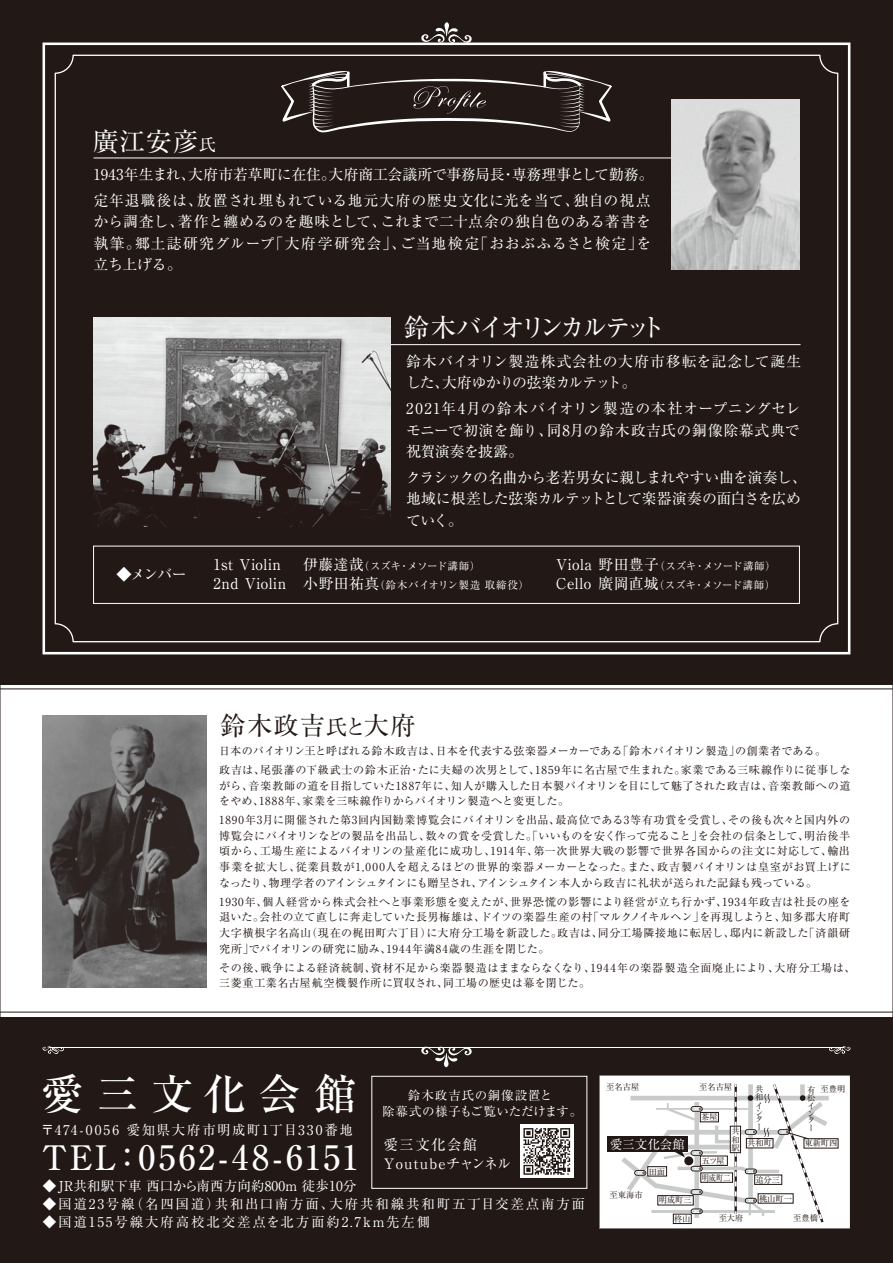
<style>
.page{position:relative;width:893px;height:1263px;background:#221815}
.page>*{position:absolute;margin:0;border:0;box-sizing:border-box;transform-origin:0 0}
.t1{font:500 42.45px "Ryumin Pro";letter-spacing:.29em;color:#fff}
.t2{font:500 33.75px "Ryumin Pro";letter-spacing:.07em;color:#fff}
.t3{font:25.5px "Ryumin Pro";letter-spacing:-.175em;color:#fff}
.t4{font:25.5px "Ryumin Pro";letter-spacing:.04em;color:#221815}
.t5{font:25.5px "Ryumin Pro";letter-spacing:-.12em;color:#fff}
.t6{font:15.15px "Ryumin Pro";color:#fff}
.t7{font:14.85px/21.3px "Ryumin Pro";letter-spacing:.005em;color:#fff}
.t8{font:14.85px/21.3px "Ryumin Pro";letter-spacing:-.04em;color:#fff}
.t9{font:14.85px "Ryumin Pro";letter-spacing:.03em;color:#fff}
.t10{font:14.4px/19.2px "Ryumin Pro";letter-spacing:.075em;color:#fff}
.t11{font:13.5px "Ryumin Pro";letter-spacing:.135em;color:#fff}
.t12{font:13.5px "Ryumin Pro";letter-spacing:.01em;color:#fff}
.t13{font:13.5px "Ryumin Pro";letter-spacing:.11em;color:#fff}
.t14{font:12.45px/17px "Ryumin Pro";letter-spacing:.045em;color:#fff;text-align:center}
.t15{font:11.1px/15.8px "Ryumin Pro";letter-spacing:.025em;color:#221815}
.t16{font:11.1px/15.8px "Ryumin Pro";letter-spacing:.045em;color:#221815}
.t17{font:10.65px/19.5px "Ryumin Pro";letter-spacing:-.045em;color:#fff}
.t18{font:8.25px/8.2px "Ryumin Pro";color:#221815;text-align:justify}
.t19{font:8.25px "Ryumin Pro";color:#221815;scale:.88 1}
.s1{font-size:16.95px}
.s2{font-size:14.85px}
.s3{font-size:10.65px}
.s4{font-size:21.3px}
</style>
<div class="page">
<div style="left:0;top:685px;width:893px;height:331px;background:#fff"></div>
<hr style="left:0;top:1012px;width:893px;height:1px;background:#221815">
<hr style="left:0;top:688px;width:893px;height:1px;background:#221815">
<hr style="left:50px;top:1047px;width:794px;height:1px;background:#fff">
<svg style="left:829px;top:1046px;width:21px;height:8px"></svg>
<svg style="left:42px;top:1046px;width:22px;height:8px"></svg>
<svg style="left:43px;top:43px;width:807px;height:611px"></svg>
<div style="left:93px;top:546px;width:707px;height:58px;border:1px solid #fff"></div>
<img style="left:43px;top:716px;width:164px;height:272px">
<img style="left:94px;top:318px;width:297px;height:208px">
<svg style="left:421px;top:22px;width:51px;height:22px"></svg>
<svg style="left:421px;top:1046px;width:51px;height:21px"></svg>
<svg style="left:599px;top:1075px;width:251px;height:154px"></svg>
<div style="left:372px;top:1076px;width:215px;height:112px;border:1px solid #fff"></div>
<div style="left:520px;top:1125px;width:53px;height:53px;background:#fff"></div>
<svg style="left:523px;top:1128px;width:47px;height:47px"></svg>
<h3 class="t5" style="left:93px;top:121px;width:125px">廣江安彦<span class="s1">氏</span></h3>
<h3 class="t7" style="left:94px;top:160px;width:562px;line-height:26.4px">1943年生まれ、大府市若草町に在住。大府商工会議所で事務局長・専務理事として勤務。定年退職後は、放置され埋もれている地元大府の歴史文化に光を当て、独自の視点</h3>
<h3 class="t7" style="left:94px;top:210px;width:559px;text-align:justify">から調査し、著作と纏めるのを趣味として、これまで二十点余の独自色のある著書を執筆。郷土誌研究グループ「大府学研究会」、ご当地検定「おおぶふるさと検定」を立ち上げる。</h3>
<h3 class="t3" style="left:404px;top:308px;width:263px">鈴木バイオリンカルテット</h3>
<h3 class="t6" style="left:116px;top:562px;width:72px">◆メンバー</h3>
<h3 class="t7" style="left:406px;top:349px;width:397px">鈴木バイオリン製造株式会社の大府市移転を記念して誕生した、大府ゆかりの弦楽カルテット。</h3>
<h3 class="t7" style="left:406px;top:397px;width:396px;text-align:justify">2021年4月の鈴木バイオリン製造の本社オープニングセレモニーで初演を飾り、同8月の鈴木政吉氏の銅像除幕式典で祝賀演奏を披露。</h3>
<h3 class="t8" style="left:406px;top:466px;width:402px">クラシックの名曲から老若男女に親しまれやすい曲を演奏し、地域に根差した弦楽カルテットとして楽器演奏の面白さを広めていく。</h3>
<h3 class="t9" style="left:213px;top:553px;width:69px">1st Violin</h3>
<p class="t17" style="left:303px;top:555px;width:179px"><span class="s2">伊藤達哉</span>（スズキ・メソード講師）</p>
<h3 class="t9" style="left:213px;top:572px;width:317px">2nd Violin 小野田祐真<span class="s3">（鈴木バイオリン製造 取締役）</span></h3>
<p class="t17" style="left:556px;top:555px;width:221px"><span class="s2">Viola 野田豊子</span>（スズキ・メソード講師）<br><span class="s2">Cello 廣岡直城</span>（スズキ・メソード講師）</p>
<h3 class="t4" style="left:220px;top:705px;width:197px">鈴木政吉<span class="s4">氏と</span>大府</h3>
<p class="t15" style="left:219px;top:741px;width:633px;line-height:18.8px">日本のバイオリン王と呼ばれる鈴木政吉は、日本を代表する弦楽器メーカーである「鈴木バイオリン製造」の創業者である。<br>政吉は、尾張藩の下級武士の鈴木正治・たに夫婦の次男として、1859年に名古屋で生まれた。家業である三味線作りに従事しな</p>
<p class="t15" style="left:219px;top:777px;width:633px">がら、音楽教師の道を目指していた1887年に、知人が購入した日本製バイオリンを目にして魅了された政吉は、音楽教師への道をやめ、1888年、家業を三味線作りからバイオリン製造へと変更した。</p>
<p class="t15" style="left:219px;top:811px;width:633px;text-align:justify">1890年3月に開催された第3回内国勧業博覧会にバイオリンを出品、最高位である3等有功賞を受賞し、その後も次々と国内外の博覧会にバイオリンなどの製品を出品し、数々の賞を受賞した。「いいものを安く作って売ること」を会社の信条として、明治後半頃から、工場生産によるバイオリンの量産化に成功し、1914年、第一次世界大戦の影響で世界各国からの注文に対応して、輸出事業を拡大し、従業員数が1,000人を超えるほどの世界的楽器メーカーとなった。また、政吉製バイオリンは皇室がお買上げになったり、物理学者のアインシュタインにも贈呈され、アインシュタイン本人から政吉に礼状が送られた記録も残っている。</p>
<p class="t15" style="left:219px;top:893px;width:633px;text-align:justify">1930年、個人経営から株式会社へと事業形態を変えたが、世界恐慌の影響により経営が立ち行かず、1934年政吉は社長の座を退いた。会社の立て直しに奔走していた長男梅雄は、ドイツの楽器生産の村「マルクノイキルヘン」を再現しようと、知多郡大府町大字横根字名高山（現在の梶田町六丁目）に大府分工場を新設した。政吉は、同分工場隣接地に転居し、邸内に新設した「済韻研究所」でバイオリンの研究に励み、1944年満84歳の生涯を閉じた。</p>
<p class="t16" style="left:219px;top:959px;width:638px">その後、戦争による経済統制、資材不足から楽器製造はままならなくなり、1944年の楽器製造全面廃止により、大府分工場は、三菱重工業名古屋航空機製作所に買収され、同工場の歴史は幕を閉じた。</p>
<h1 class="t1" style="left:42px;top:1060px;width:317px">愛三文化会館</h1>
<h2 class="t2" style="left:42px;top:1131px;width:318px">TEL：0562-48-6151</h2>
<p class="t10" style="left:384px;top:1133px;width:129px">愛三文化会館<br>Youtubeチャンネル</p>
<p class="t14" style="left:382px;top:1085px;width:202px">鈴木政吉氏の銅像設置と<br>除幕式の様子もご覧いただけます。</p>
<p class="t13" style="left:41px;top:1119px;width:314px">〒474-0056 愛知県大府市明成町1丁目330番地</p>
<p class="t12" style="left:43px;top:1175px;width:315px">◆JR共和駅下車 西口から南西方向約800m 徒歩10分</p>
<p class="t11" style="left:43px;top:1193px;width:544px">◆国道23号線（名四国道）共和出口南方面、大府共和線共和町五丁目交差点南方面</p>
<p class="t11" style="left:43px;top:1211px;width:389px">◆国道155号線大府高校北交差点を北方面約2.7km先左側</p>
<p class="t18" style="left:606px;top:1082px;width:35px">至名古屋</p>
<p class="t18" style="left:699px;top:1082px;width:35px">至名古屋</p>
<p class="t18" style="left:755px;top:1084px;width:9px">共和イ</p>
<p class="t18" style="left:755px;top:1108px;width:9px;line-height:7.1px">ンター</p>
<p class="t18" style="left:701px;top:1113px;width:18px">茶屋</p>
<p class="t18" style="left:731px;top:1126px;width:10px">共和駅</p>
<p class="t14" style="left:610px;top:1135px;width:76px">愛三文化会館</p>
<p class="t18" style="left:747px;top:1138px;width:26px">共和町</p>
<p class="t18" style="left:649px;top:1167px;width:18px">田面</p>
<p class="t18" style="left:610px;top:1190px;width:35px">至東海市</p>
<p class="t18" style="left:659px;top:1195px;width:35px">明成町三</p>
<p class="t18" style="left:702px;top:1156px;width:25px">五ツ屋</p>
<p class="t19" style="left:702px;top:1171px;width:35px">明成町二</p>
<p class="t18" style="left:755px;top:1175px;width:26px">追分三</p>
<p class="t18" style="left:759px;top:1194px;width:35px">桃山町一</p>
<p class="t18" style="left:821px;top:1084px;width:26px">至豊明</p>
<p class="t18" style="left:807px;top:1085px;width:10px">有松イ</p>
<p class="t18" style="left:807px;top:1109px;width:9px;line-height:7.1px">ンター</p>
<p class="t18" style="left:804px;top:1139px;width:35px">東新町四</p>
<p class="t18" style="left:674px;top:1214px;width:18px">柊山</p>
<p class="t18" style="left:719px;top:1214px;width:26px">至大府</p>
<p class="t18" style="left:793px;top:1213px;width:26px">至豊橋</p>
</div>
